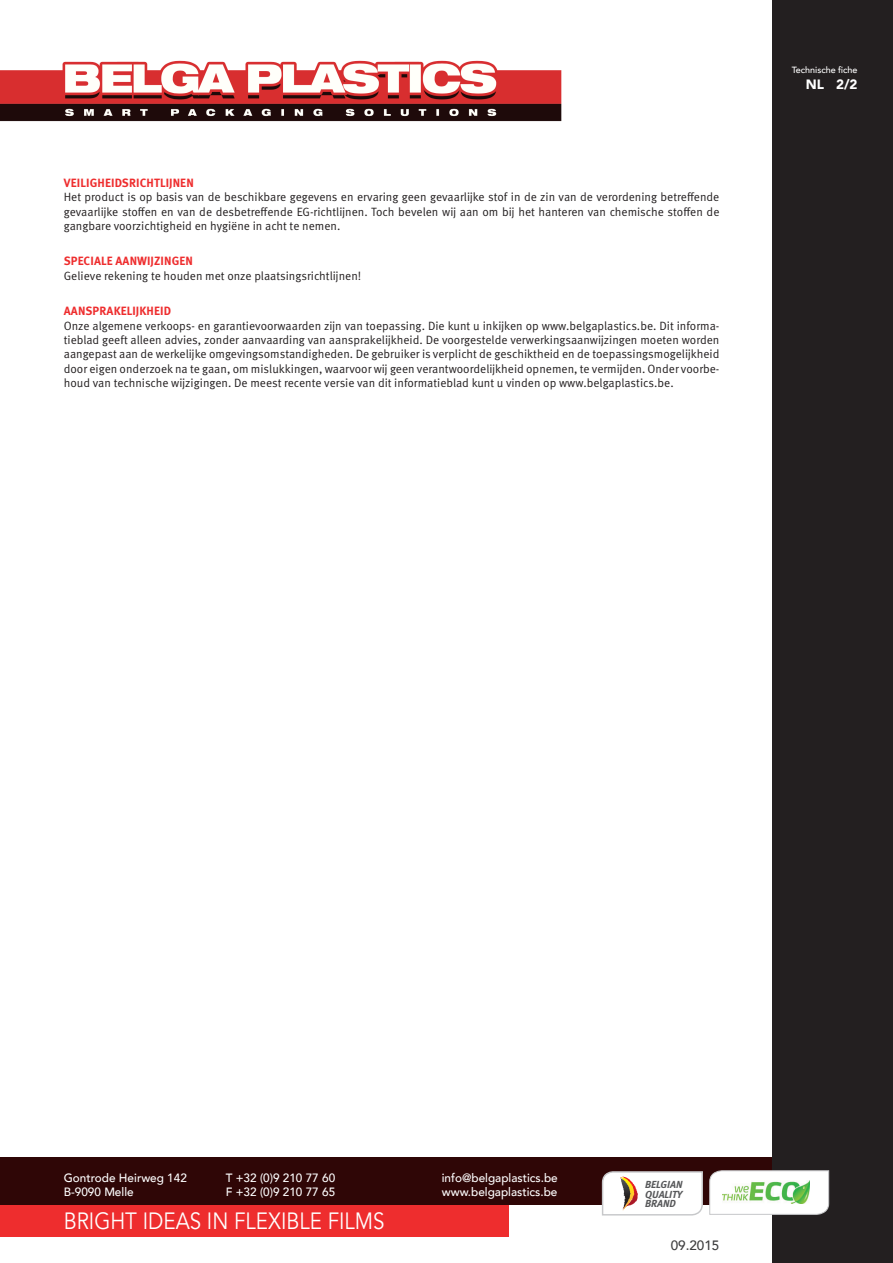
<style>
.page{position:relative;width:893px;height:1263px;background:#fff}
.page>*{position:absolute;margin:0;border:0;box-sizing:border-box;transform-origin:0 0}
.t1{font:23.55px "Avenir";color:#fff;scale:.88 1}
.t2{font:500 13.5px "Avenir";color:#3e3e3f}
.t3{font:900 13.5px "Avenir";color:#fff}
.t4{font:12px/14.4px "Meta Pro";color:#231f20;text-align:justify}
.t5{font:500 12px "Avenir";color:#fff}
.t6{font:700 12px "Meta Pro";letter-spacing:.01em;color:#ee2d2e}
.t7{font:italic 700 10.2px/9.3px "Meta";color:#57585a;text-align:justify}
.t8{font:500 9px "Avenir";color:#fff}
</style>
<div class="page">
<div style="left:0;top:1157px;width:778px;height:48px;background:#2f0606"></div>
<div style="left:772px;top:0;width:121px;height:1263px;background:#231f20"></div>
<div style="left:0;top:1205px;width:509px;height:31px;background:#ee2d2e"></div>
<img style="left:0;top:60px;width:562px;height:62px">
<svg style="left:601px;top:1170px;width:229px;height:46px"></svg>
<img style="left:723px;top:1180px;width:87px;height:24px">
<p class="t6" style="left:64px;top:175px;width:131px">VEILIGHEIDSRICHTLIJNEN</p>
<p class="t4" style="left:64px;top:190px;width:657px">Het product is op basis van de beschikbare gegevens en ervaring geen gevaarlijke stof in de zin van de verordening betreffende gevaarlijke stoffen en van de desbetreffende EG-richtlijnen. Toch bevelen wij aan om bij het hanteren van chemische stoffen de gangbare voorzichtigheid en hygiëne in acht te nemen.</p>
<p class="t6" style="left:64px;top:254px;width:131px">SPECIALE AANWIJZINGEN</p>
<p class="t4" style="left:64px;top:269px;width:299px">Gelieve rekening te houden met onze plaatsingsrichtlijnen!</p>
<p class="t6" style="left:64px;top:303px;width:109px">AANSPRAKELIJKHEID</p>
<p class="t4" style="left:64px;top:319px;width:657px">Onze algemene verkoops- en garantievoorwaarden zijn van toepassing. Die kunt u inkijken op www.belgaplastics.be. Dit informa&shy;tieblad geeft alleen advies, zonder aanvaarding van aansprakelijkheid. De voorgestelde verwerkingsaanwijzingen moeten worden aangepast aan de werkelijke omgevingsomstandigheden. De gebruiker is verplicht de geschiktheid en de toepassingsmogelijkheid door eigen onderzoek na te gaan, om mislukkingen, waarvoor wij geen verantwoordelijkheid opnemen, te vermijden. Onder voorbe&shy;houd van technische wijzigingen. De meest recente versie van dit informatieblad kunt u vinden op www.belgaplastics.be.</p>
<p class="t8" style="left:792px;top:62px;width:67px">Technische fiche</p>
<p class="t3" style="left:806px;top:73px;width:53px">NL 2/2</p>
<p class="t5" style="left:64px;top:1167px;width:125px">Gontrode Heirweg 142</p>
<p class="t5" style="left:226px;top:1167px;width:111px">T +32 (0)9 210 77 60</p>
<p class="t5" style="left:442px;top:1167px;width:117px">info@belgaplastics.be</p>
<p class="t5" style="left:64px;top:1182px;width:71px">B-9090 Melle</p>
<p class="t5" style="left:226px;top:1182px;width:111px">F +32 (0)9 210 77 65</p>
<p class="t5" style="left:442px;top:1182px;width:117px">www.belgaplastics.be</p>
<p class="t1" style="left:64px;top:1206px;width:366px">BRIGHT IDEAS IN FLEXIBLE FILMS</p>
<p class="t7" style="left:645px;top:1180px;width:39px">BELGIAN QUALITY BRAND</p>
<p class="t2" style="left:671px;top:1233px;width:50px">09.2015</p>
</div>
